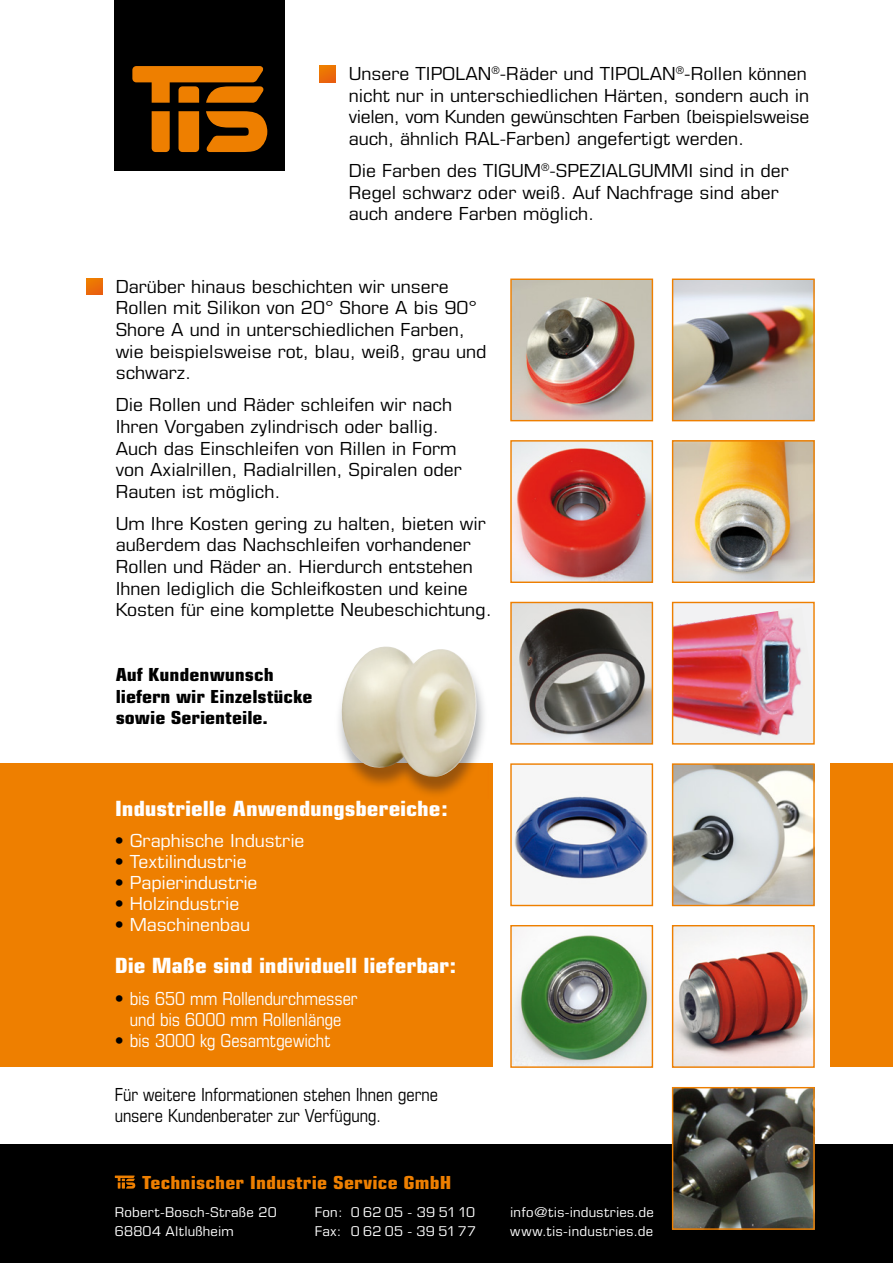
<style>
.page{position:relative;width:893px;height:1263px;background:#fff}
.page>*{position:absolute;margin:0;border:0;box-sizing:border-box;transform-origin:0 0}
.t1{font:700 condensed 21px "Eurostile";letter-spacing:-.005em;color:#fff;scale:1.2 1}
.t2{font:condensed 18px/21.6px "Eurostile";color:#000;scale:1.2 1}
.t3{font:condensed 18px "Eurostile";letter-spacing:-.005em;color:#fff;scale:1.2 1}
.t4{font:condensed 18px/21px "Eurostile";letter-spacing:-.005em;color:#fff;text-align:center}
.t5{font:condensed 18px/21.6px "Eurostile";color:#000}
.t6{font:700 condensed 18px/21.6px "Eurostile";color:#000;scale:1.2 1}
.t7{font:700 condensed 18px "Eurostile";letter-spacing:.005em;color:#ee7f00;scale:1.2 1}
.t8{font:condensed 13.5px/19.5px "Eurostile";letter-spacing:.015em;color:#fff;scale:1.2 1}
.s1{color:#000}
</style>
<div class="page">
<img style="left:512px;top:927px;width:139px;height:139px">
<div style="left:510px;top:925px;width:143px;height:143px;border:1px solid #ee7f00"></div>
<img style="left:512px;top:281px;width:139px;height:138px">
<div style="left:510px;top:279px;width:143px;height:142px;border:1px solid #ee7f00"></div>
<img style="left:674px;top:281px;width:139px;height:138px">
<div style="left:672px;top:279px;width:143px;height:142px;border:1px solid #ee7f00"></div>
<img style="left:674px;top:442px;width:139px;height:139px">
<div style="left:672px;top:440px;width:143px;height:143px;border:1px solid #ee7f00"></div>
<img style="left:512px;top:442px;width:139px;height:139px">
<div style="left:510px;top:440px;width:143px;height:143px;border:1px solid #ee7f00"></div>
<div style="left:673px;top:602px;width:141px;height:142px;background:#f2f2f3"></div>
<img style="left:674px;top:611px;width:127px;height:125px">
<div style="left:672px;top:602px;width:143px;height:143px;border:1px solid #ee7f00"></div>
<div style="left:0;top:1144px;width:893px;height:119px;background:#000"></div>
<div style="left:115px;top:0;width:170px;height:170px;background:#000"></div>
<svg style="left:132px;top:66px;width:135px;height:86px"></svg>
<div style="left:0;top:763px;width:492px;height:304px;background:#ee7f00"></div>
<svg style="left:319px;top:66px;width:17px;height:16px"></svg>
<svg style="left:115px;top:1175px;width:20px;height:13px"></svg>
<div style="left:830px;top:763px;width:63px;height:304px;background:#ee7f00"></div>
<img style="left:514px;top:791px;width:135px;height:93px">
<div style="left:510px;top:763px;width:143px;height:143px;border:1px solid #ee7f00"></div>
<svg style="left:86px;top:279px;width:17px;height:16px"></svg>
<img style="left:512px;top:604px;width:139px;height:139px">
<div style="left:510px;top:602px;width:143px;height:143px;border:1px solid #ee7f00"></div>
<img style="left:674px;top:765px;width:139px;height:139px">
<div style="left:672px;top:763px;width:143px;height:143px;border:1px solid #ee7f00"></div>
<img style="left:674px;top:927px;width:139px;height:139px">
<div style="left:672px;top:925px;width:143px;height:143px;border:1px solid #ee7f00"></div>
<img style="left:361px;top:688px;width:123px;height:107px">
<img style="left:339px;top:646px;width:140px;height:132px">
<img style="left:674px;top:1089px;width:139px;height:139px">
<div style="left:672px;top:1087px;width:143px;height:143px;border:1px solid #ee7f00"></div>
<p class="t2" style="left:349px;top:63px;width:386px">Unsere TIPOLAN<sup>®</sup>-Räder und TIPOLAN<sup>®</sup>-Rollen können nicht nur in unterschiedlichen Härten, sondern auch in vielen, vom Kunden gewünschten Farben (beispielsweise auch, ähnlich RAL-Farben) angefertigt werden.</p>
<p class="t2" style="left:349px;top:160px;width:368px">Die Farben des TIGUM<sup>®</sup>-SPEZIALGUMMI sind in der<br>Regel schwarz oder weiß. Auf Nachfrage sind aber auch andere Farben möglich.</p>
<p class="t2" style="left:116px;top:275px;width:311px">Darüber hinaus beschichten wir unsere Rollen mit Silikon von 20° Shore A bis 90° Shore A und in unterschiedlichen Farben, wie beispielsweise rot, blau, weiß, grau und schwarz.</p>
<p class="t2" style="left:116px;top:394px;width:290px">Die Rollen und Räder schleifen wir nach Ihren Vorgaben zylindrisch oder ballig.<br>Auch das Einschleifen von Rillen in Form von Axialrillen, Radialrillen, Spiralen oder Rauten ist möglich.</p>
<p class="t2" style="left:116px;top:512px;width:315px">Um Ihre Kosten gering zu halten, bieten wir außerdem das Nachschleifen vorhandener Rollen und Räder an. Hierdurch entstehen Ihnen lediglich die Schleifkosten und keine Kosten für eine komplette Neubeschichtung.</p>
<p class="t6" style="left:116px;top:664px;width:165px">Auf Kundenwunsch liefern wir Einzelstücke sowie Serienteile.</p>
<p class="t1" style="left:115px;top:795px;width:279px">Industrielle Anwendungsbereiche:</p>
<p class="t3" style="left:115px;top:830px;width:160px"><span class="s1">•</span> Graphische Industrie</p>
<p class="t3" style="left:115px;top:851px;width:111px"><span class="s1">•</span> Textilindustrie</p>
<p class="t3" style="left:115px;top:872px;width:120px"><span class="s1">•</span> Papierindustrie</p>
<p class="t3" style="left:115px;top:893px;width:105px"><span class="s1">•</span> Holzindustrie</p>
<p class="t3" style="left:115px;top:914px;width:114px"><span class="s1">•</span> Maschinenbau</p>
<p class="t1" style="left:115px;top:953px;width:286px">Die Maße sind individuell lieferbar:</p>
<p class="t4" style="left:115px;top:987px;width:244px"><span class="s1">•</span> bis 650 mm Rollendurchmesser und bis 6000 mm Rollenlänge</p>
<p class="t4" style="left:115px;top:1029px;width:217px"><span class="s1">•</span> bis 3000 kg Gesamtgewicht</p>
<p class="t5" style="left:115px;top:1083px;width:325px">Für weitere Informationen stehen Ihnen gerne unsere Kundenberater zur Verfügung.</p>
<p class="t7" style="left:142px;top:1171px;width:259px">Technischer Industrie Service GmbH</p>
<p class="t8" style="left:115px;top:1202px;width:136px">Robert-Bosch-Straße 20<br>68804 Altlußheim</p>
<p class="t8" style="left:315px;top:1202px;width:136px">Fon: 0 62 05 - 39 5110<br>Fax: 0 62 05 - 39 51 77</p>
<p class="t8" style="left:510px;top:1202px;width:121px">info@tis-industries.de www.tis-industries.de</p>
</div>
